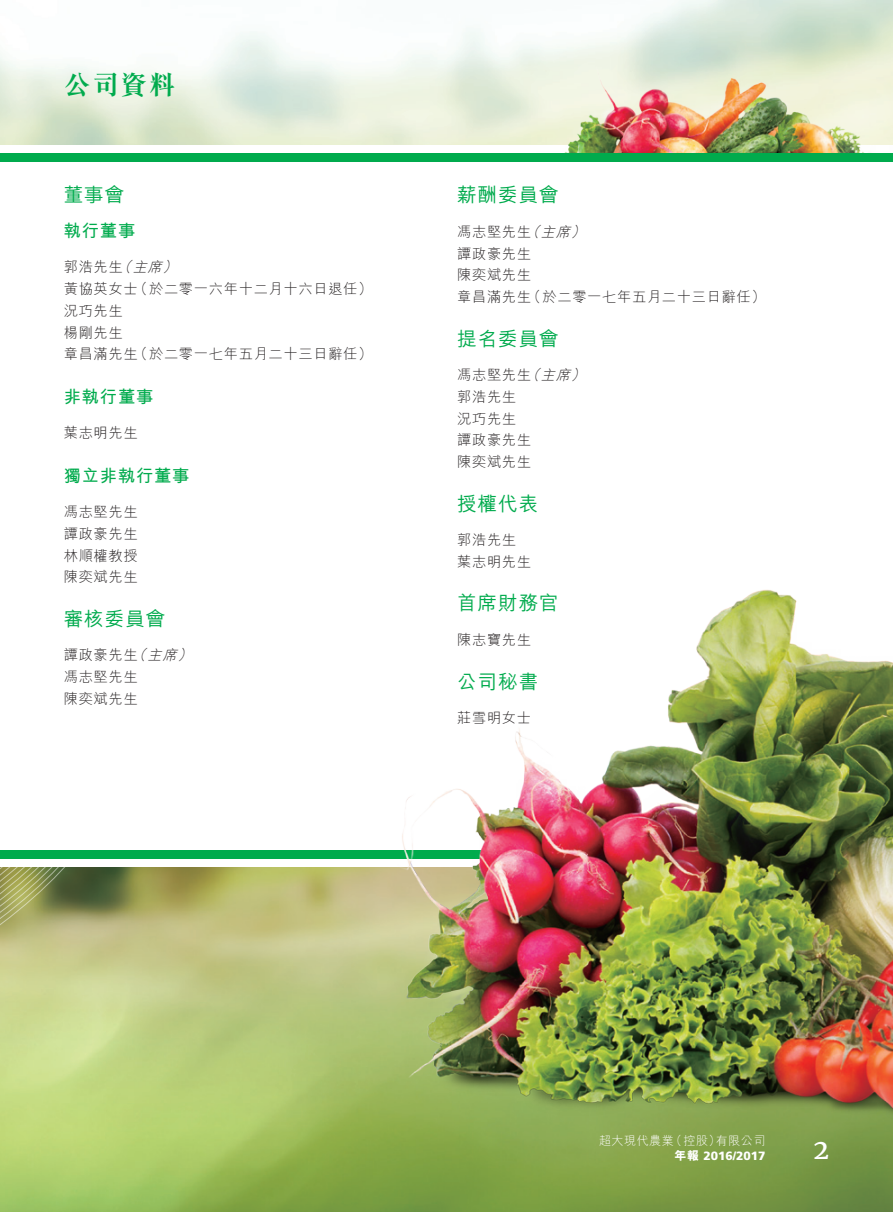
<style>
.page{position:relative;width:893px;height:1212px;background:#fff}
.page>*{position:absolute;margin:0;border:0;box-sizing:border-box;transform-origin:0 0}
.t1{font:700 27px "M Sung HK";color:#00ab4d}
.t2{font:27px "Merriweather";color:#fff}
.Heading_1{font:500 19.5px "M Hei HK";letter-spacing:.05em;color:#00ab4d}
.Heading_2{font:700 17.25px "M Hei HK";letter-spacing:.05em;color:#00ab4d}
.Body_Text{font:300 14.25px "M Hei HK";letter-spacing:.05em;color:#231f20}
.Body_Text-2{font:italic 300 14.25px "M Hei HK";color:#231f20}
.t3{font:300 12px "M Hei HK";letter-spacing:.05em;color:#fff}
.t4{font:900 12px "Frutiger LT Std";color:#fff}
.s1{font-family:"M Hei HK";font-weight:800}
</style>
<div class="page">
<img style="left:0;top:867px;width:893px;height:345px">
<svg style="left:0;top:867px;width:133px;height:230px;background:#b7c17f"></svg>
<img style="left:515px;top:8px;width:378px;height:145px">
<div style="left:0;top:153px;width:893px;height:9px;background:#00ab4d"></div>
<img style="left:0;top:0;width:1px;height:145px">
<div style="left:0;top:850px;width:893px;height:9px;background:#00ab4d"></div>
<img style="left:273px;top:589px;width:620px;height:573px">
<p class="t1" style="left:64px;top:72px;width:114px">公司資料</p>
<p class="Heading_1" style="left:64px;top:181px;width:62px">董事會</p>
<p class="Heading_2" style="left:64px;top:218px;width:73px">執行董事</p>
<p class="Body_Text-2" style="left:117px;top:260px;width:20px">（</p>
<p class="Body_Text-2" style="left:163px;top:260px;width:20px">(</p>
<p class="Body_Text" style="left:64px;top:260px;width:61px">郭浩先生</p>
<p class="Body_Text-2" style="left:133px;top:260px;width:34px">主席</p>
<p class="Body_Text" style="left:133px;top:281px;width:240px">（於二零一六年十二月十六日退任(</p>
<p class="Body_Text" style="left:64px;top:281px;width:75px">黃協英女士</p>
<p class="Body_Text" style="left:64px;top:303px;width:61px">況巧先生</p>
<p class="Body_Text" style="left:64px;top:325px;width:61px">楊剛先生</p>
<p class="Body_Text" style="left:133px;top:347px;width:240px">（於二零一七年五月二十三日辭任(</p>
<p class="Body_Text" style="left:64px;top:347px;width:75px">章昌滿先生</p>
<p class="Heading_2" style="left:64px;top:384px;width:91px">非執行董事</p>
<p class="Body_Text" style="left:64px;top:426px;width:75px">葉志明先生</p>
<p class="Heading_2" style="left:64px;top:463px;width:127px">獨立非執行董事</p>
<p class="Body_Text" style="left:64px;top:504px;width:75px">馮志堅先生</p>
<p class="Body_Text" style="left:64px;top:526px;width:75px">譚政豪先生</p>
<p class="Body_Text" style="left:64px;top:548px;width:75px">林順權教授</p>
<p class="Body_Text" style="left:64px;top:570px;width:75px">陳奕斌先生</p>
<p class="Heading_1" style="left:64px;top:604px;width:103px">審核委員會</p>
<p class="Body_Text-2" style="left:177px;top:648px;width:20px">(</p>
<p class="Body_Text-2" style="left:132px;top:648px;width:20px">（</p>
<p class="Body_Text" style="left:64px;top:648px;width:75px">譚政豪先生</p>
<p class="Body_Text" style="left:64px;top:669px;width:75px">馮志堅先生</p>
<p class="Body_Text" style="left:64px;top:691px;width:75px">陳奕斌先生</p>
<p class="Body_Text-2" style="left:148px;top:648px;width:34px">主席</p>
<p class="Heading_1" style="left:457px;top:181px;width:103px">薪酬委員會</p>
<p class="Body_Text-2" style="left:525px;top:224px;width:20px">（</p>
<p class="Body_Text-2" style="left:571px;top:224px;width:20px">(</p>
<p class="Body_Text" style="left:457px;top:224px;width:75px">馮志堅先生</p>
<p class="Body_Text" style="left:457px;top:246px;width:75px">譚政豪先生</p>
<p class="Body_Text" style="left:457px;top:268px;width:75px">陳奕斌先生</p>
<p class="Body_Text-2" style="left:541px;top:224px;width:34px">主席</p>
<p class="Body_Text" style="left:527px;top:290px;width:240px">（於二零一七年五月二十三日辭任(</p>
<p class="Body_Text" style="left:457px;top:290px;width:75px">章昌滿先生</p>
<p class="Heading_1" style="left:457px;top:324px;width:103px">提名委員會</p>
<p class="Body_Text-2" style="left:525px;top:368px;width:20px">（</p>
<p class="Body_Text-2" style="left:571px;top:368px;width:20px">(</p>
<p class="Body_Text" style="left:457px;top:368px;width:75px">馮志堅先生</p>
<p class="Body_Text" style="left:457px;top:389px;width:61px">郭浩先生</p>
<p class="Body_Text" style="left:457px;top:411px;width:61px">況巧先生</p>
<p class="Body_Text" style="left:457px;top:433px;width:75px">譚政豪先生</p>
<p class="Body_Text" style="left:457px;top:455px;width:75px">陳奕斌先生</p>
<p class="Heading_1" style="left:457px;top:489px;width:83px">授權代表</p>
<p class="Body_Text" style="left:457px;top:533px;width:61px">郭浩先生</p>
<p class="Body_Text" style="left:457px;top:554px;width:75px">葉志明先生</p>
<p class="Heading_1" style="left:457px;top:589px;width:103px">首席財務官</p>
<p class="Body_Text" style="left:457px;top:632px;width:75px">陳志寶先生</p>
<p class="Heading_1" style="left:457px;top:667px;width:83px">公司秘書</p>
<p class="Body_Text" style="left:457px;top:710px;width:75px">莊雪明女士</p>
<p class="Body_Text-2" style="left:541px;top:368px;width:34px">主席</p>
<p class="t3" style="left:670px;top:1134px;width:52px">（控股）</p>
<p class="t3" style="left:599px;top:1134px;width:76px">超大現代農業</p>
<p class="t3" style="left:716px;top:1134px;width:51px">有限公司</p>
<p class="t4" style="left:675px;top:1149px;width:92px"><span class="s1">年報</span> 2016/2017</p>
<p class="t2" style="left:813px;top:1133px;width:18px">2</p>
</div>
